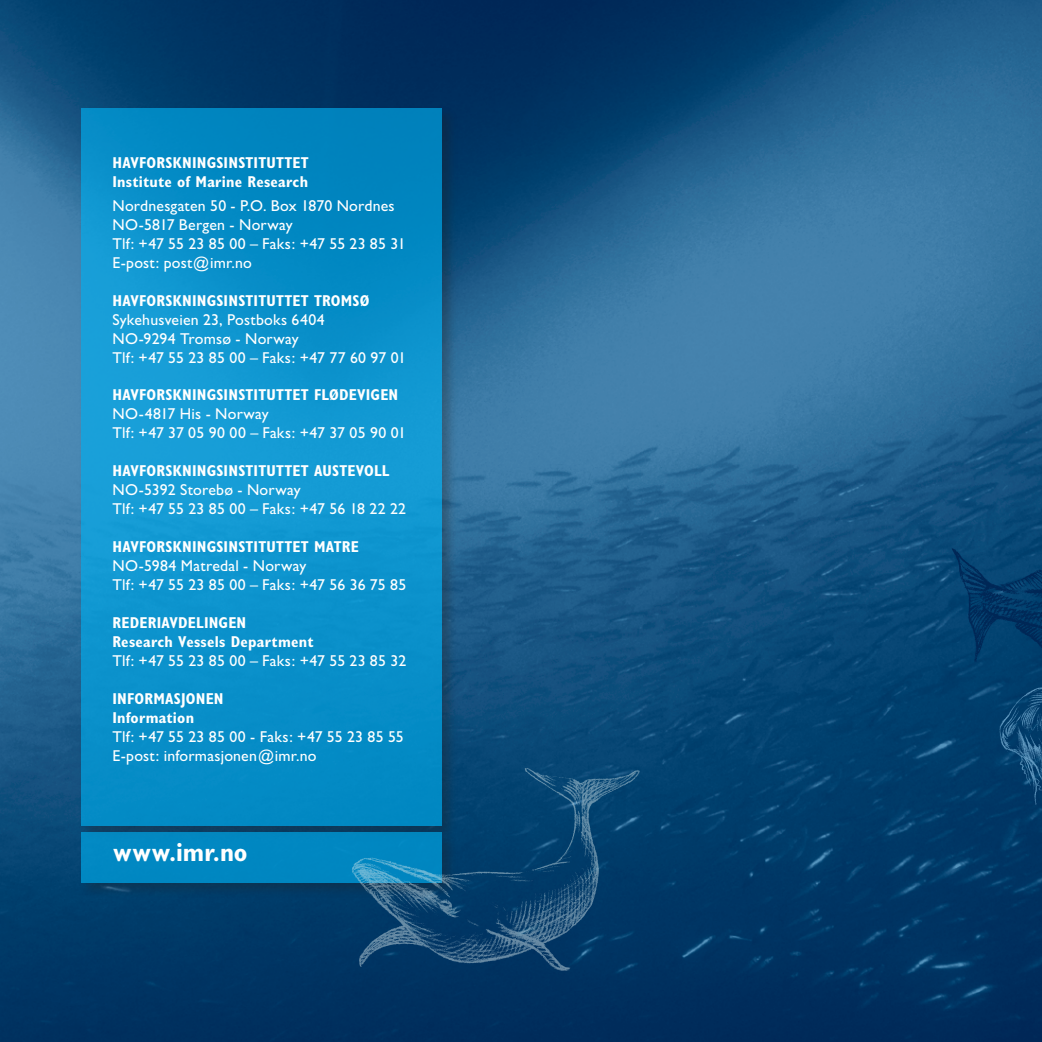
<style>
.page{position:relative;width:1042px;height:1042px;background:#fff}
.page>*{position:absolute;margin:0;border:0;box-sizing:border-box;transform-origin:0 0}
.t1{font:700 condensed 26.25px "Gill Sans";color:#fff}
.t2{font:15.75px/18.9px "Gill Sans";letter-spacing:.01em;color:#fff}
.t3{font:700 condensed 15.75px/18.9px "Gill Sans";letter-spacing:.015em;color:#fff}
</style>
<div class="page">
<img style="left:0;top:0;width:1042px;height:1042px">
<div style="left:76px;top:103px;width:383px;height:740px;background:#231f20;opacity:.5"></div>
<div style="left:81px;top:108px;width:360px;height:717px;background:linear-gradient(to right,#1097d0,#078dc7)"></div>
<div style="left:76px;top:828px;width:383px;height:72px;background:#231f20;opacity:.5"></div>
<div style="left:81px;top:832px;width:360px;height:50px;background:#0087c2"></div>
<img style="left:348px;top:764px;width:293px;height:208px">
<img style="left:993px;top:705px;width:49px;height:128px">
<img style="left:943px;top:510px;width:99px;height:195px">
<svg style="left:973px;top:956px;width:6px;height:10px"></svg>
<p class="t3" style="left:112px;top:153px;width:198px">HAVFORSKNINGSIN STITUTTET<br>Institute of Marine Research</p>
<p class="t2" style="left:112px;top:196px;width:295px">Nordnesgaten 50 - P.O. Box 1870 Nordnes<br>NO-5817 Bergen - Norway<br>Tlf: +47 55 23 85 00 – Faks: +47 55 23 85 31<br>E-post: post@imr.no</p>
<p class="t3" style="left:112px;top:291px;width:259px">HAVFORSKNINGSIN STITUTTET TROMSØ</p>
<p class="t2" style="left:112px;top:310px;width:295px">Sykehusveien 23, Postboks 6404<br>NO-9294 Tromsø - Norway<br>Tlf: +47 55 23 85 00 – Faks: +47 77 60 97 01</p>
<p class="t3" style="left:112px;top:386px;width:285px">HAVFORSKNINGSINSTITUTTET FLØDEVIGEN</p>
<p class="t2" style="left:112px;top:405px;width:295px">NO-4817 His - Norway<br>Tlf: +47 37 05 90 00 – Faks: +47 37 05 90 01</p>
<p class="t3" style="left:112px;top:461px;width:278px">HAVFORSKNINGSIN STITUTTET AUSTEVOLL</p>
<p class="t2" style="left:112px;top:480px;width:295px">NO-5392 Storebø - Norway<br>Tlf: +47 55 23 85 00 – Faks: +47 56 18 22 22</p>
<p class="t3" style="left:112px;top:537px;width:248px">HAVFORSKNINGSIN STITUTTET MATRE</p>
<p class="t2" style="left:112px;top:556px;width:295px">NO-5984 Matredal - Norway<br>Tlf: +47 55 23 85 00 – Faks: +47 56 36 75 85</p>
<p class="t3" style="left:112px;top:613px;width:203px">REDERIAVDELINGEN<br>Research Vessels Department</p>
<p class="t2" style="left:112px;top:651px;width:295px">Tlf: +47 55 23 85 00 – Faks: +47 55 23 85 32</p>
<p class="t3" style="left:112px;top:689px;width:111px">IN FORMASJON EN<br>Information</p>
<p class="t2" style="left:112px;top:727px;width:293px">Tlf: +47 55 23 85 00 - Faks: +47 55 23 85 55<br>E-post: informasjonen@imr.no</p>
<h1 class="t1" style="left:113px;top:837px;width:136px">www.imr.no</h1>
</div>
